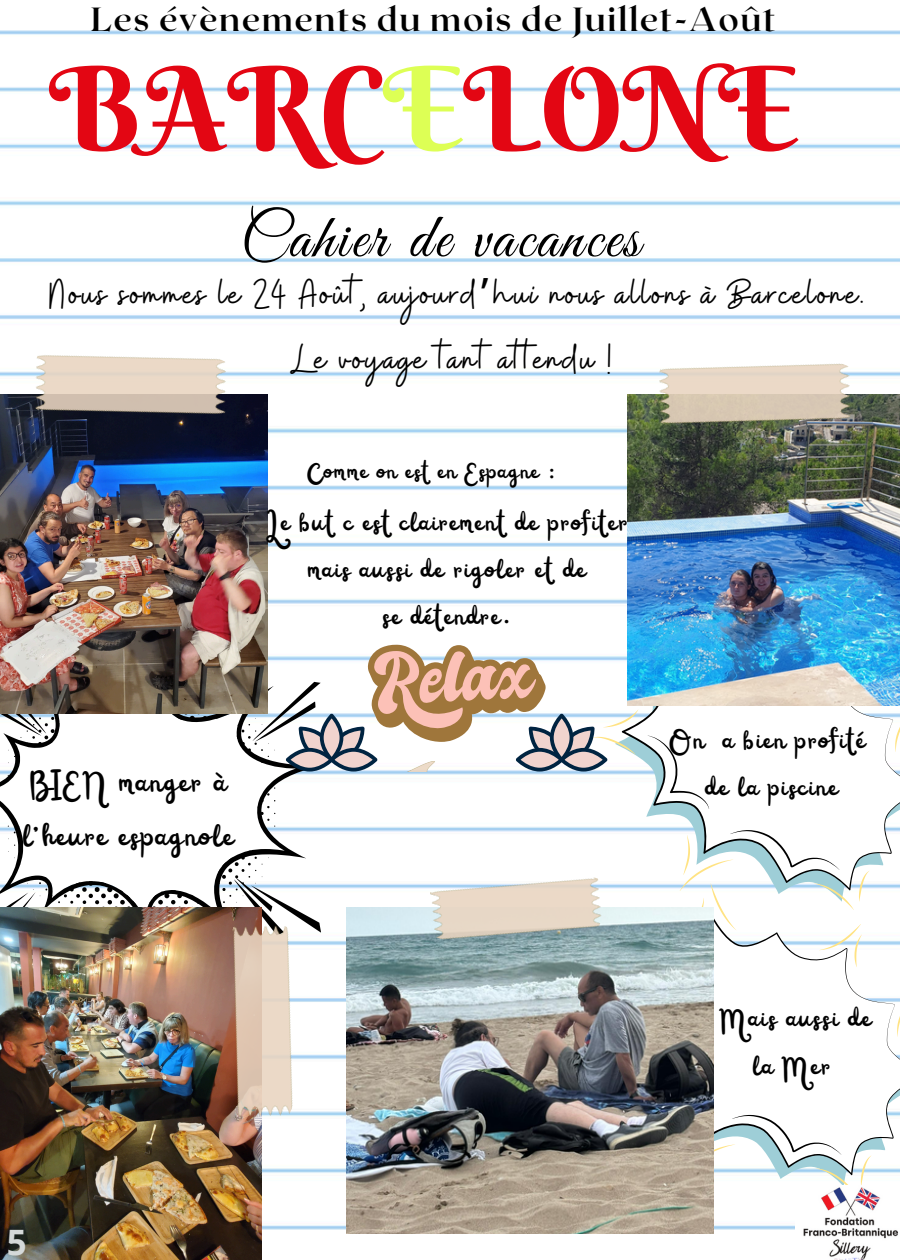
<style>
.page{position:relative;width:900px;height:1260px;background:#fff}
.page>*{position:absolute;margin:0;border:0;box-sizing:border-box;transform-origin:0 0}
.t1{font:116.5px "Berkshire Swash";color:#e30613}
.t2{font:63.25px "Great Vibes";letter-spacing:.045em;color:#000}
.t3{font:42.5px/65.5px "Buffalo";letter-spacing:.045em;color:#000;text-align:center}
.t4{font:700 35px "Open Sans";color:#d5d9d9}
.t5{font:34.5px "Railey";letter-spacing:.045em;color:#000}
.t6{font:700 33.5px "Roxborough CF";letter-spacing:.045em;color:#000}
.t7{font:30.5px/47.5px "Railey";letter-spacing:.045em;color:#000;text-align:center}
.t8{font:30px/47px "Railey";letter-spacing:.045em;color:#000;text-align:center}
.t9{font:26px "Railey";letter-spacing:.045em;color:#000}
.s1{color:#df5}
.s2{font-family:"Noto Sans Gurmukhi"}
</style>
<div class="page">
<img style="left:0;top:30px;width:900px;height:1204px">
<svg style="left:550px;top:977px;width:350px;height:283px"></svg>
<img style="left:795px;top:1186px;width:105px;height:73px">
<svg style="left:0;top:667px;width:325px;height:241px"></svg>
<img style="left:0;top:395px;width:268px;height:318px">
<img style="left:0;top:907px;width:262px;height:353px">
<img style="left:165px;top:908px;width:181px;height:227px">
<img style="left:219px;top:762px;width:67px;height:9px">
<img style="left:16px;top:286px;width:229px;height:198px">
<svg style="left:548px;top:546px;width:352px;height:431px"></svg>
<img style="left:628px;top:395px;width:272px;height:311px">
<img style="left:641px;top:299px;width:227px;height:191px">
<svg style="left:286px;top:644px;width:322px;height:128px"></svg>
<img style="left:346px;top:907px;width:368px;height:326px">
<img style="left:416px;top:826px;width:198px;height:163px">
<h6 class="t6" style="left:91px;top:-2px;width:687px">Les évènements du mois de Juillet-Août</h6>
<p class="t1" style="left:49px;top:37px;width:751px">BARC<span class="s1">E</span>LONE</p>
<p class="t2" style="left:241px;top:202px;width:401px">Cahier de vacances</p>
<p class="t3" style="left:49px;top:263px;width:816px">Nous sommes le 24 Août, aujourd<span class="s2">’</span>hui nous allons à Barcelone.<br>Le voyage tant attendu !</p>
<h5 class="t9" style="left:306px;top:458px;width:250px">Comme on est en Espagne :</h5>
<p class="t8" style="left:265px;top:503px;width:363px">Le but c est clairement de profiter mais aussi de rigoler et de<br>se détendre.</p>
<p class="t7" style="left:668px;top:721px;width:198px">On a bien profité</p>
<p class="t5" style="left:29px;top:764px;width:198px">BIEN manger à</p>
<p class="t7" style="left:704px;top:768px;width:134px">de la piscine</p>
<p class="t5" style="left:22px;top:818px;width:212px">l’heure espagnole</p>
<h6 class="t4" style="left:7px;top:1218px;width:21px">5</h6>
<p class="t7" style="left:720px;top:999px;width:152px">Mais aussi de la Mer</p>
</div>
